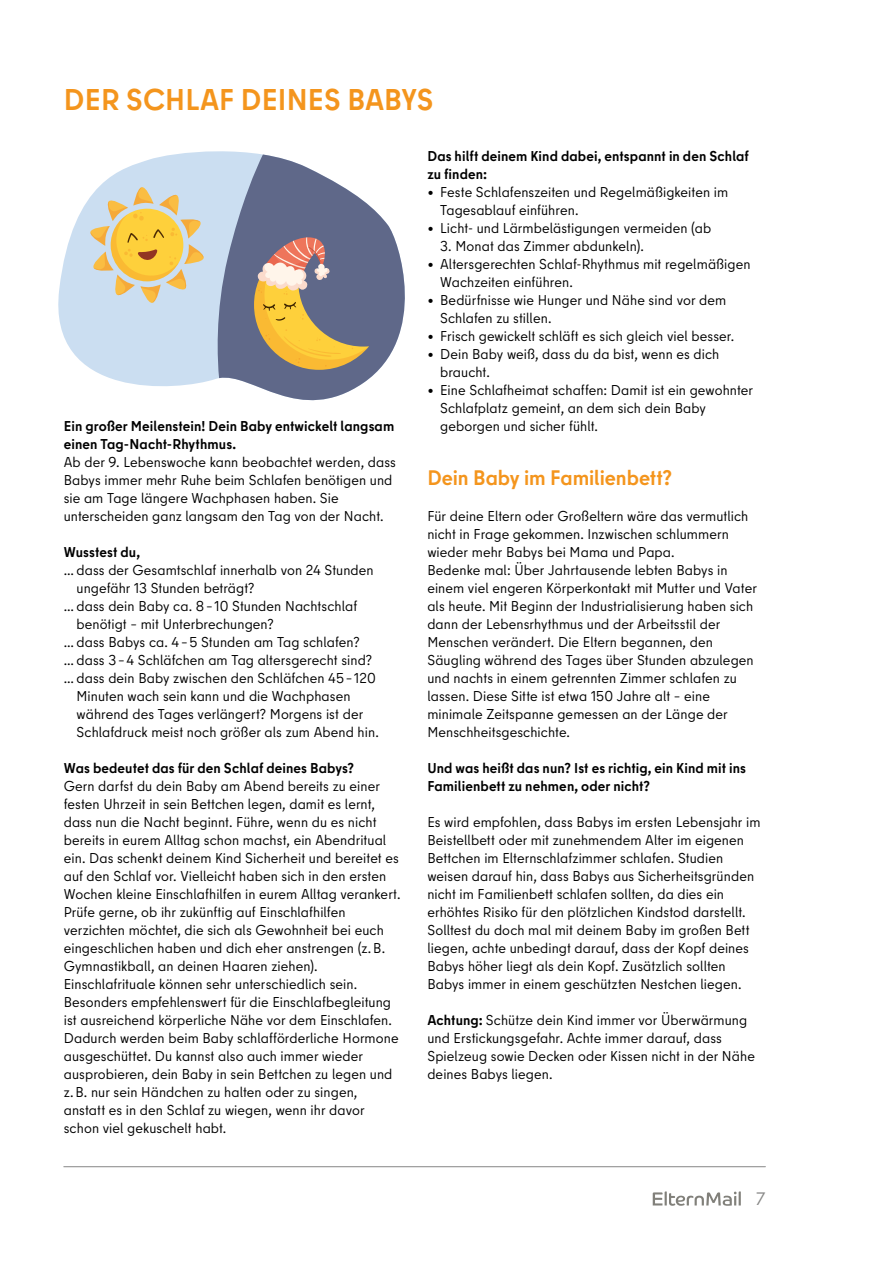
<style>
.page{position:relative;width:893px;height:1263px;background:#fff}
.page>*{position:absolute;margin:0;border:0;box-sizing:border-box;transform-origin:0 0}
.t1{font:700 30px "Berlin Type";letter-spacing:.005em;color:#f4951d}
.t2{font:700 21px "Berlin Type";letter-spacing:-.005em;color:#f4951d}
.t3{font:18px "Berlin Type";color:#878786}
.t4{font:14.25px/18px "Berlin Type";letter-spacing:.005em;color:#000}
.t5{font:700 14.25px/18px "Berlin Type";letter-spacing:.005em;color:#000}
.s1{font-weight:700}
</style>
<div class="page">
<hr style="left:64px;top:1166px;width:701px;height:1px;background:#878786">
<svg style="left:653px;top:1191px;width:88px;height:15px"></svg>
<svg style="left:58px;top:151px;width:200px;height:236px;fill:#cbdef1"></svg>
<svg style="left:215px;top:154px;width:190px;height:247px;fill:#5f6889"></svg>
<svg style="left:90px;top:187px;width:114px;height:116px"></svg>
<svg style="left:254px;top:237px;width:115px;height:133px"></svg>
<h1 class="t1" style="left:64px;top:81px;width:371px">DER SCHLAF DEINES BABYS</h1>
<p class="t5" style="left:427px;top:147px;width:323px">Das hilft deinem Kind dabei, entspannt in den Schlaf zu finden:</p>
<p class="t4" style="left:440px;top:183px;width:290px;text-indent:-13px">• Feste Schlafenszeiten und Regelmäßigkeiten im<br>Tagesablauf einführen.</p>
<p class="t4" style="left:427px;top:219px;width:285px">• Licht- und Lärmbelästigungen vermeiden (ab</p>
<p class="t4" style="left:440px;top:237px;width:205px">3. Monat das Zimmer abdunkeln).</p>
<p class="t4" style="left:440px;top:255px;width:312px;text-indent:-13px">• Altersgerechten Schlaf-Rhythmus mit regelmäßigen<br>Wachzeiten einführen.</p>
<p class="t4" style="left:440px;top:291px;width:288px;text-indent:-13px">• Bedürfnisse wie Hunger und Nähe sind vor dem<br>Schlafen zu stillen.</p>
<p class="t4" style="left:427px;top:327px;width:308px">• Frisch gewickelt schläft es sich gleich viel besser.</p>
<p class="t4" style="left:440px;top:345px;width:281px;text-indent:-13px">• Dein Baby weiß, dass du da bist, wenn es dich braucht.</p>
<p class="t4" style="left:440px;top:381px;width:315px;text-indent:-13px">• Eine Schlafheimat schaffen: Damit ist ein gewohnter<br>Schlafplatz gemeint, an dem sich dein Baby geborgen und sicher fühlt.</p>
<h2 class="t2" style="left:427px;top:465px;width:246px">Dein Baby im Familienbett?</h2>
<p class="t4" style="left:427px;top:507px;width:331px">Für deine Eltern oder Großeltern wäre das vermutlich nicht in Frage gekommen. Inzwischen schlummern wieder mehr Babys bei Mama und Papa.<br>Bedenke mal: Über Jahrtausende lebten Babys in einem viel engeren Körperkontakt mit Mutter und Vater als heute. Mit Beginn der Industrialisierung haben sich dann der Lebensrhythmus und der Arbeitsstil der Menschen verändert. Die Eltern begannen, den Säugling während des Tages über Stunden abzulegen und nachts in einem getrennten Zimmer schlafen zu lassen. Diese Sitte ist etwa 150 Jahre alt – eine minimale Zeitspanne gemessen an der Länge der Menschheitsgeschichte.</p>
<p class="t5" style="left:427px;top:759px;width:320px">Und was heißt das nun? Ist es richtig, ein Kind mit ins<br>Familienbett zu nehmen, oder nicht?</p>
<p class="t4" style="left:427px;top:813px;width:335px">Es wird empfohlen, dass Babys im ersten Lebensjahr im Beistellbett oder mit zunehmendem Alter im eigenen Bettchen im Elternschlafzimmer schlafen. Studien weisen darauf hin, dass Babys aus Sicherheitsgründen nicht im Familienbett schlafen sollten, da dies ein erhöhtes Risiko für den plötzlichen Kindstod darstellt.<br>Solltest du doch mal mit deinem Baby im großen Bett liegen, achte unbedingt darauf, dass der Kopf deines Babys höher liegt als dein Kopf. Zusätzlich sollten Babys immer in einem geschützten Nestchen liegen.</p>
<p class="t4" style="left:427px;top:1011px;width:329px"><span class="s1">Achtung:</span> Schütze dein Kind immer vor Überwärmung und Erstickungsgefahr. Achte immer darauf, dass Spielzeug sowie Decken oder Kissen nicht in der Nähe deines Babys liegen.</p>
<p class="t5" style="left:64px;top:417px;width:332px">Ein großer Meilenstein! Dein Baby entwickelt langsam einen Tag-Nacht-Rhythmus.</p>
<p class="t4" style="left:64px;top:453px;width:334px">Ab der 9. Lebenswoche kann beobachtet werden, dass Babys immer mehr Ruhe beim Schlafen benötigen und sie am Tage längere Wachphasen haben. Sie unterscheiden ganz langsam den Tag von der Nacht.</p>
<p class="t5" style="left:64px;top:543px;width:78px">Wusstest du,</p>
<p class="t4" style="left:64px;top:561px;width:311px">… dass der Gesamtschlaf innerhalb von 24 Stunden</p>
<p class="t4" style="left:77px;top:579px;width:179px">ungefähr 13 Stunden beträgt?</p>
<p class="t4" style="left:64px;top:597px;width:295px">… dass dein Baby ca. 8– 10 Stunden Nachtschlaf</p>
<p class="t4" style="left:77px;top:615px;width:199px">benötigt – mit Unterbrechungen?</p>
<p class="t4" style="left:64px;top:633px;width:297px">… dass Babys ca. 4–5 Stunden am Tag schlafen?</p>
<p class="t4" style="left:64px;top:651px;width:310px">… dass 3–4 Schläfchen am Tag altersgerecht sind?</p>
<p class="t4" style="left:64px;top:669px;width:314px">… dass dein Baby zwischen den Schläfchen 45– 120</p>
<p class="t4" style="left:77px;top:687px;width:276px">Minuten wach sein kann und die Wachphasen</p>
<p class="t4" style="left:77px;top:705px;width:288px">während des Tages verlängert? Morgens ist der</p>
<p class="t4" style="left:77px;top:723px;width:304px">Schlafdruck meist noch größer als zum Abend hin.</p>
<p class="t5" style="left:64px;top:759px;width:292px">Was bedeutet das für den Schlaf deines Babys?</p>
<p class="t4" style="left:64px;top:777px;width:338px">Gern darfst du dein Baby am Abend bereits zu einer festen Uhrzeit in sein Bettchen legen, damit es lernt, dass nun die Nacht beginnt. Führe, wenn du es nicht bereits in eurem Alltag schon machst, ein Abendritual ein. Das schenkt deinem Kind Sicherheit und bereitet es auf den Schlaf vor. Vielleicht haben sich in den ersten Wochen kleine Einschlafhilfen in eurem Alltag verankert.<br>Prüfe gerne, ob ihr zukünftig auf Einschlafhilfen verzichten möchtet, die sich als Gewohnheit bei euch eingeschlichen haben und dich eher anstrengen (z.B.<br>Gymnastikball, an deinen Haaren ziehen).<br>Einschlafrituale können sehr unterschiedlich sein.<br>Besonders empfehlenswert für die Einschlafbegleitung ist ausreichend körperliche Nähe vor dem Einschlafen.<br>Dadurch werden beim Baby schlafförderliche Hormone ausgeschüttet. Du kannst also auch immer wieder ausprobieren, dein Baby in sein Bettchen zu legen und z.B. nur sein Händchen zu halten oder zu singen, anstatt es in den Schlaf zu wiegen, wenn ihr davor schon viel gekuschelt habt.</p>
<p class="t3" style="left:756px;top:1188px;width:11px">7</p>
</div>
